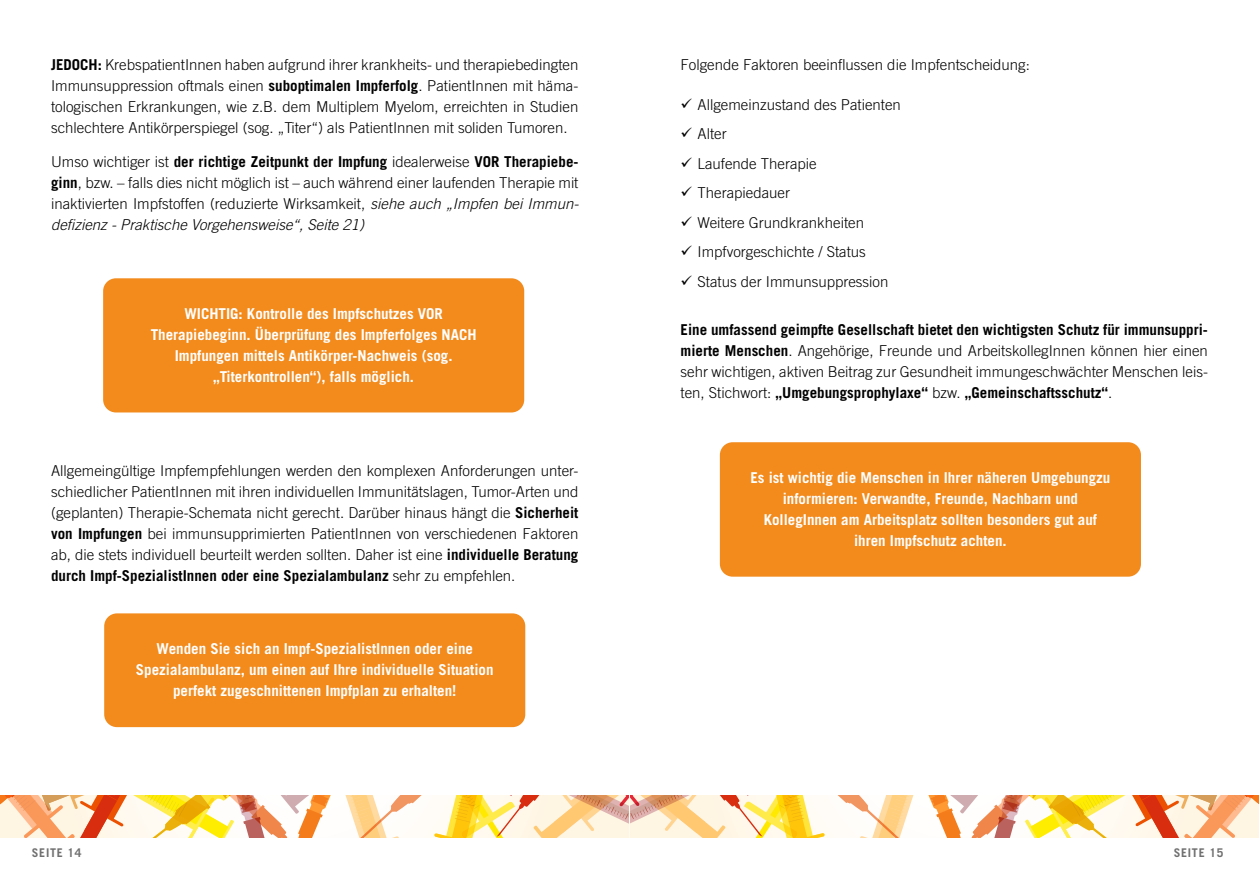
<style>
.page{position:relative;width:1259px;height:893px;background:#fff}
.page>*{position:absolute;margin:0;border:0;box-sizing:border-box;transform-origin:0 0}
.t1{font:300 15px/21px "Trade Gothic LT Std";color:#000;text-align:justify}
.t2{font:700 15px/21px "Trade Gothic LT Std";color:#fff;text-align:center}
.t3{font:700 12px "Trade Gothic LT Std";letter-spacing:.06em;color:#706f6f}
.s1{font-weight:700}
.s2{font-style:italic}
</style>
<div class="page">
<svg style="left:0;top:795px;width:1259px;height:43px"></svg>
<div style="left:103px;top:278px;width:421px;height:134px;background:#f28a1c;border-radius:13px"></div>
<div style="left:104px;top:613px;width:421px;height:114px;background:#f28a1c;border-radius:13px"></div>
<div style="left:720px;top:442px;width:421px;height:135px;background:#f28a1c;border-radius:13px"></div>
<p class="t1" style="left:51px;top:54px;width:529px"><span class="s1">JEDOCH:</span> KrebspatientInnen haben aufgrund ihrer krankheits- und therapiebedingten Immunsuppression oftmals einen <span class="s1">suboptimalen Impferfolg</span>. PatientInnen mit häma&shy;tologischen Erkrankungen, wie z.B. dem Multiplem Myelom, erreichten in Studien schlechtere Antikörperspiegel (sog. „Titer“) als PatientInnen mit soliden Tumoren.</p>
<p class="t1" style="left:51px;top:151px;width:529px">Umso wichtiger ist <span class="s1">der richtige Zeitpunkt der Impfung</span> idealerweise <span class="s1">VOR Therapiebe&shy;ginn</span>, bzw. – falls dies nicht möglich ist – auch während einer laufenden Therapie mit inaktivierten Impfstoffen (reduzierte Wirksamkeit, <span class="s2">siehe auch „Impfen bei Immun&shy;defizienz - Praktische Vorgehensweise“, Seite 21)</span></p>
<p class="t2" style="left:151px;top:303px;width:327px">WICHTIG: Kontrolle des Impfschutzes VOR Therapiebeginn. Überprüfung des Impferfolges NACH Impfungen mittels Antikörper-Nachweis (sog. „Titerkontrollen“), falls möglich.</p>
<p class="t1" style="left:51px;top:460px;width:529px">Allgemeingültige Impfempfehlungen werden den komplexen Anforderungen unter&shy;schiedlicher PatientInnen mit ihren individuellen Immunitätslagen, Tumor-Arten und (geplanten) Therapie-Schemata nicht gerecht. Darüber hinaus hängt die <span class="s1">Sicherheit von Impfungen</span> bei immunsupprimierten PatientInnen von verschiedenen Faktoren ab, die stets individuell beurteilt werden sollten. Daher ist eine <span class="s1">individuelle Beratung durch Impf-SpezialistInnen oder eine Spezialambulanz</span> sehr zu empfehlen.</p>
<p class="t2" style="left:136px;top:638px;width:359px">Wenden Sie sich an Impf-SpezialistInnen oder eine<br>Spezialambulanz, um einen auf Ihre individuelle Situation perfekt zugeschnittenen Impfplan zu erhalten!</p>
<p class="t1" style="left:680px;top:54px;width:351px">Folgende Faktoren beeinflussen die Impfentscheidung:</p>
<p class="t1" style="left:697px;top:89px;width:205px;line-height:29.5px;text-align:left">Allgemeinzustand des Patienten<br>Alter<br>Laufende Therapie<br>Therapiedauer<br>Weitere Grundkrankheiten<br>Impfvorgeschichte / Status<br>Status der Immunsuppression</p>
<p class="t1" style="left:680px;top:319px;width:529px"><span class="s1">Eine umfassend geimpfte Gesellschaft bietet den wichtigsten Schutz für immunsuppri&shy;mierte Menschen</span>. Angehörige, Freunde und ArbeitskollegInnen können hier einen sehr wichtigen, aktiven Beitrag zur Gesundheit immungeschwächter Menschen leis&shy;ten, Stichwort: <span class="s1">„Umgebungsprophylaxe“</span> bzw. <span class="s1">„Gemeinschaftsschutz“</span>.</p>
<p class="t2" style="left:750px;top:467px;width:362px">Es ist wichtig die Menschen in Ihrer näheren Umgebungzu informieren: Verwandte, Freunde, Nachbarn und KollegInnen am Arbeitsplatz sollten besonders gut auf ihren Impfschutz achten.</p>
<p class="t3" style="left:32px;top:845px;width:51px">SEITE 14</p>
<p class="t3" style="left:1173px;top:845px;width:51px">SEITE 15</p>
</div>
